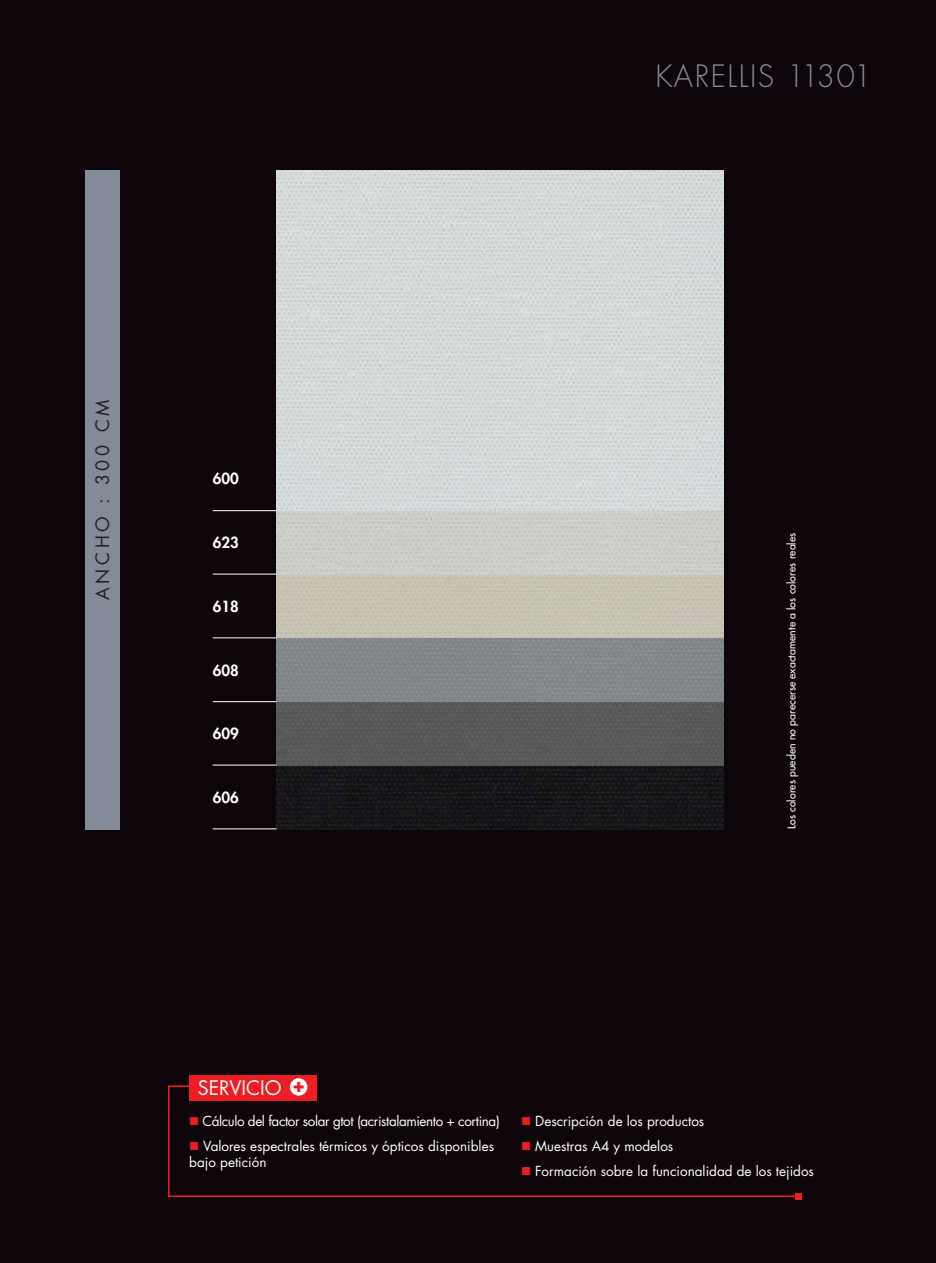
<style>
.page{position:relative;width:936px;height:1263px;background:#fff}
.page>*{position:absolute;margin:0;border:0;box-sizing:border-box;transform-origin:0 0}
.t1{font:300 30px "Futura";letter-spacing:.05em;color:#838a98}
.t2{font:19.5px "Futura";color:#fff}
.t3{font:18px "Futura";letter-spacing:.2em;color:#231f20}
.t4{font:800 15px "Futura";color:#fff}
.t5{font:13.5px/16.5px "Futura";color:#fff}
.t6{font:13.5px "Futura";letter-spacing:-.03em;color:#fff}
.t7{font:10.5px "Futura";letter-spacing:.01em;color:#fff}
.s1{color:#ee1d23}
</style>
<div class="page">
<div style="left:0;top:0;width:935px;height:1263px;background:#0e050a"></div>
<div style="left:85px;top:170px;width:34px;height:659px;background:#838a98"></div>
<img style="left:276px;top:765px;width:447px;height:64px">
<div style="left:276px;top:702px;width:447px;height:63px;background:#595959"></div>
<img style="left:276px;top:638px;width:447px;height:64px">
<div style="left:276px;top:574px;width:447px;height:64px;background:#c7c3b4"></div>
<img style="left:276px;top:510px;width:447px;height:64px">
<img style="left:276px;top:170px;width:447px;height:340px">
<hr style="left:213px;top:510px;width:63px;height:1px;background:#fff">
<hr style="left:213px;top:574px;width:63px;height:1px;background:#fff">
<hr style="left:213px;top:765px;width:63px;height:1px;background:#fff">
<hr style="left:213px;top:637px;width:63px;height:1px;background:#fff">
<hr style="left:213px;top:828px;width:63px;height:1px;background:#fff">
<hr style="left:213px;top:701px;width:63px;height:1px;background:#fff">
<svg style="left:168px;top:1085px;width:627px;height:112px"></svg>
<svg style="left:795px;top:1193px;width:6px;height:6px"></svg>
<div style="left:189px;top:1075px;width:128px;height:25px;background:#ee1d23"></div>
<div style="left:290px;top:1078px;width:17px;height:18px;background:#fff;border-radius:50%"></div>
<p class="t1" style="left:655px;top:57px;width:218px">KARELLIS 11301</p>
<p class="t3" style="left:90px;top:600px;width:202px;rotate:-90deg">ANCHO : 300 CM</p>
<p class="t4" style="left:213px;top:469px;width:28px">600</p>
<p class="t4" style="left:213px;top:533px;width:28px">623</p>
<p class="t4" style="left:213px;top:596px;width:28px">618</p>
<p class="t4" style="left:213px;top:660px;width:28px">608</p>
<p class="t4" style="left:213px;top:724px;width:28px">609</p>
<p class="t4" style="left:213px;top:787px;width:28px">606</p>
<p class="t7" style="left:784px;top:829px;width:298px;rotate:-90deg">Los colores pueden no parecerse exactamente a los colores reales</p>
<p class="t2" style="left:198px;top:1075px;width:109px">SERVICIO <sup>+</sup></p>
<p class="t6" style="left:189px;top:1112px;width:312px"><span class="s1">■</span> Cálculo del factor solar gtot (acristalamiento + cortina)</p>
<p class="t5" style="left:189px;top:1137px;width:306px"><span class="s1">■</span> Valores espectrales térmicos y ópticos disponibles bajo petición</p>
<p class="t5" style="left:521px;top:1112px;width:185px"><span class="s1">■</span> Descripción de los productos</p>
<p class="t5" style="left:521px;top:1137px;width:154px"><span class="s1">■</span> Muestras A4 y modelos</p>
<p class="t5" style="left:521px;top:1162px;width:294px"><span class="s1">■</span> Formación sobre la funcionalidad de los tejidos</p>
</div>
